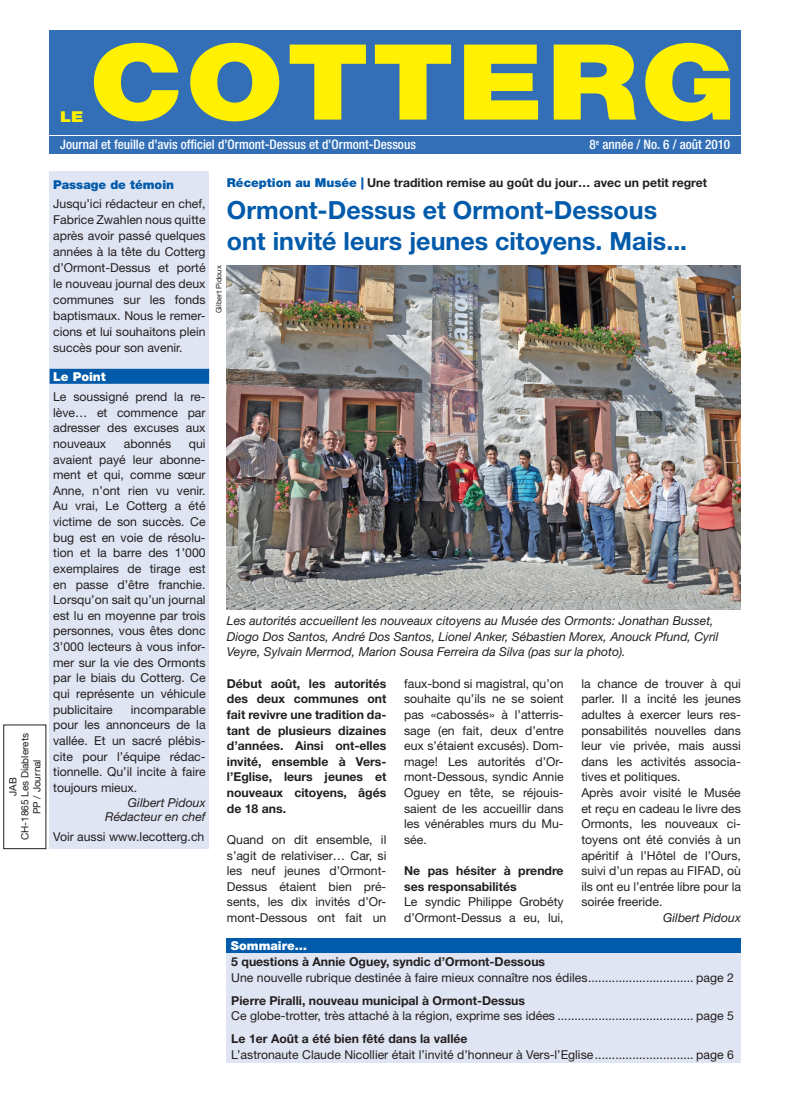
<style>
.page{position:relative;width:787px;height:1106px;background:#fff}
.page>*{position:absolute;margin:0;border:0;box-sizing:border-box;transform-origin:0 0}
.t1{font:900 105px "Helvetica Neue LT Std";letter-spacing:.025em;color:#fff101;scale:1.17 1}
.t2{font:700 25px/31.2px "Helvetica Neue LT Std";color:#015aaa}
.t3{font:900 15px "Helvetica Neue LT Std";color:#fff101;scale:1.17 1}
.t4{font:500 condensed 13.12px "Helvetica Neue LT Std";color:#fff}
.t5{font:12.25px/15.6px "Helvetica Neue LT Std";color:#231f20;text-align:justify}
.t6{font:700 12.25px/15.6px "Helvetica Neue LT Std";color:#231f20;text-align:justify}
.t7{font:italic 12.25px/15.6px "Helvetica Neue LT Std";color:#231f20}
.t8{font:900 12.25px "Helvetica Neue LT Std";color:#fff}
.t9{font:900 12.25px "Helvetica Neue LT Std";color:#015aaa}
.t10{font:10px/12px "Helvetica Neue LT Std";color:#231f20;text-align:center}
.t11{font:7.5px "Helvetica Neue LT Std";color:#231f20}
.s1{font-weight:900;color:#015aaa}
</style>
<div class="page">
<div style="left:50px;top:30px;width:691px;height:105px;background:#326fb7"></div>
<img style="left:227px;top:265px;width:514px;height:344px">
<div style="left:50px;top:136px;width:691px;height:18px;background:#326fb7"></div>
<div style="left:227px;top:937px;width:514px;height:16px;background:#015aaa"></div>
<div style="left:227px;top:953px;width:514px;height:109px;background:#e0e5f3"></div>
<div style="left:50px;top:172px;width:159px;height:676px;background:#e0e5f3"></div>
<div style="left:50px;top:369px;width:159px;height:15px;background:#015aaa"></div>
<p class="t10" style="left:7px;top:840px;width:108px;rotate:-90deg">JAB<br>CH-1865 Les Diablerets<br>PP / Journal</p>
<p class="t3" style="left:60px;top:108px;width:22px">LE</p>
<h1 class="t1" style="left:89px;top:19px;width:554px">COTTERG</h1>
<p class="t4" style="left:60px;top:136px;width:357px">Journal et feuille d’avis officiel d’Ormont-Dessus et d’Ormont-Dessous</p>
<p class="t4" style="left:589px;top:136px;width:142px">8<sup>e</sup> année / No. 6 / août 2010</p>
<p class="t9" style="left:53px;top:178px;width:122px">Passage de témoin</p>
<p class="t5" style="left:53px;top:195px;width:154px;line-height:16px">Jusqu’ici rédacteur en chef, Fabrice Zwahlen nous quitte après avoir passé quelques années à la tête du Cotterg d’Ormont-Dessus et porté le nouveau journal des deux communes sur les fonds baptismaux. Nous le remer&shy;cions et lui souhaitons plein succès pour son avenir.</p>
<p class="t8" style="left:53px;top:369px;width:54px">Le Point</p>
<p class="t5" style="left:53px;top:388px;width:154px">Le soussigné prend la re&shy;lève… et commence par adresser des excuses aux nouveaux</p>
<p class="t5" style="left:124px;top:435px;width:49px">abonnés</p>
<p class="t5" style="left:53px;top:435px;width:154px;text-indent:136px">qui avaient payé leur abonne&shy;ment et qui, comme sœur Anne, n’ont rien vu venir.<br>Au vrai, Le Cotterg a été victime de son succès. Ce bug est en voie de résolu&shy;tion et la barre des 1’000 exemplaires de tirage est en passe d’être franchie.<br>Lorsqu’on sait qu’un journal est lu en moyenne par trois personnes, vous êtes donc 3’000 lecteurs à vous infor&shy;mer sur la vie des Ormonts par le biais du Cotterg. Ce qui représente un véhicule publicitaire</p>
<p class="t5" style="left:53px;top:701px;width:154px;text-indent:78px">incomparable pour les annonceurs de la vallée. Et un sacré plébis&shy;cite pour l’équipe rédac&shy;tionnelle. Qu’il incite à faire toujours mieux.</p>
<p class="t7" style="left:105px;top:796px;width:102px;line-height:13.8px;text-align:right">Gilbert Pidoux<br>Rédacteur en chef</p>
<p class="t5" style="left:53px;top:828px;width:153px">Voir aussi www.lecotterg.ch</p>
<p class="t6" style="left:227px;top:175px;width:482px"><span class="s1">Réception au Musée |</span> Une tradition remise au goût du jour… avec un petit regret</p>
<h2 class="t2" style="left:227px;top:193px;width:462px">Ormont-Dessus et Ormont-Dessous ont invité leurs jeunes citoyens. Mais...</h2>
<p class="t11" style="left:214px;top:313px;width:49px;rotate:-90deg">Gilbert Pidoux</p>
<p class="t7" style="left:227px;top:612px;width:493px">Les autorités accueillent les nouveaux citoyens au Musée des Ormonts: Jonathan Busset,<br>Diogo Dos Santos, André Dos Santos, Lionel Anker, Sébastien Morex, Anouck Pfund, Cyril<br>Veyre, Sylvain Mermod, Marion Sousa Ferreira da Silva (pas sur la photo).</p>
<p class="t6" style="left:227px;top:675px;width:161px">Début août, les autorités des deux communes ont fait revivre une tradition da&shy;tant de plusieurs dizaines d’années. Ainsi ont-elles invité, ensemble à Vers&shy;l’Eglise, leurs jeunes et nouveaux citoyens, âgés de 18 ans.</p>
<p class="t5" style="left:227px;top:831px;width:161px">Quand on dit ensemble, il s’agit de relativiser… Car, si les neuf jeunes d’Ormont-Dessus étaient bien pré&shy;sents, les dix invités d’Or&shy;mont-Dessous ont fait un</p>
<p class="t5" style="left:404px;top:675px;width:161px">faux-bond si magistral, qu’on souhaite qu’ils ne se soient pas «cabossés» à l’atterris&shy;sage (en fait, deux d’entre eux s’étaient excusés). Dom&shy;mage! Les autorités d’Or&shy;mont-Dessous, syndic Annie Oguey en tête, se réjouis&shy;saient de les accueillir dans les vénérables murs du Mu&shy;sée.</p>
<p class="t6" style="left:404px;top:862px;width:161px">Ne pas hésiter à prendre ses responsabilités</p>
<p class="t5" style="left:404px;top:894px;width:161px">Le syndic Philippe Grobéty d’Ormont-Dessus a eu, lui,</p>
<p class="t5" style="left:581px;top:675px;width:161px;text-align:left">la chance de trouver à qui parler. Il a incité les jeunes adultes à exercer leurs res&shy;ponsabilités nouvelles dans leur vie privée, mais aussi dans les activités associa&shy;tives et politiques.<br>Après avoir visité le Musée et reçu en cadeau le livre des<br>Ormonts, les nouveaux ci&shy;toyens ont été conviés à un apéritif à l’Hôtel de l’Ours, suivi d’un repas au FIFAD, où ils ont eu l’entrée libre pour la soirée freeride.</p>
<p class="t7" style="left:663px;top:909px;width:79px">Gilbert Pidoux</p>
<p class="t8" style="left:231px;top:938px;width:78px">Sommaire…</p>
<p class="t6" style="left:231px;top:953px;width:315px">5 questions à Annie Oguey, syndic d’Ormont-Dessous</p>
<p class="t5" style="left:231px;top:969px;width:504px">Une nouvelle rubrique destinée à faire mieux connaître nos édiles ............................... page 2</p>
<p class="t6" style="left:231px;top:992px;width:295px">Pierre Piralli, nouveau municipal à Ormont-Dessus</p>
<p class="t5" style="left:231px;top:1007px;width:504px">Ce globe-trotter, très attaché à la région, exprime ses idées ........................................ page 5</p>
<p class="t6" style="left:231px;top:1030px;width:238px">Le 1er Août a été bien fêté dans la vallée</p>
<p class="t5" style="left:231px;top:1046px;width:504px">L’astronaute Claude Nicollier était l’invité d’honneur à Vers-l’Eglise ............................. page 6</p>
</div>
